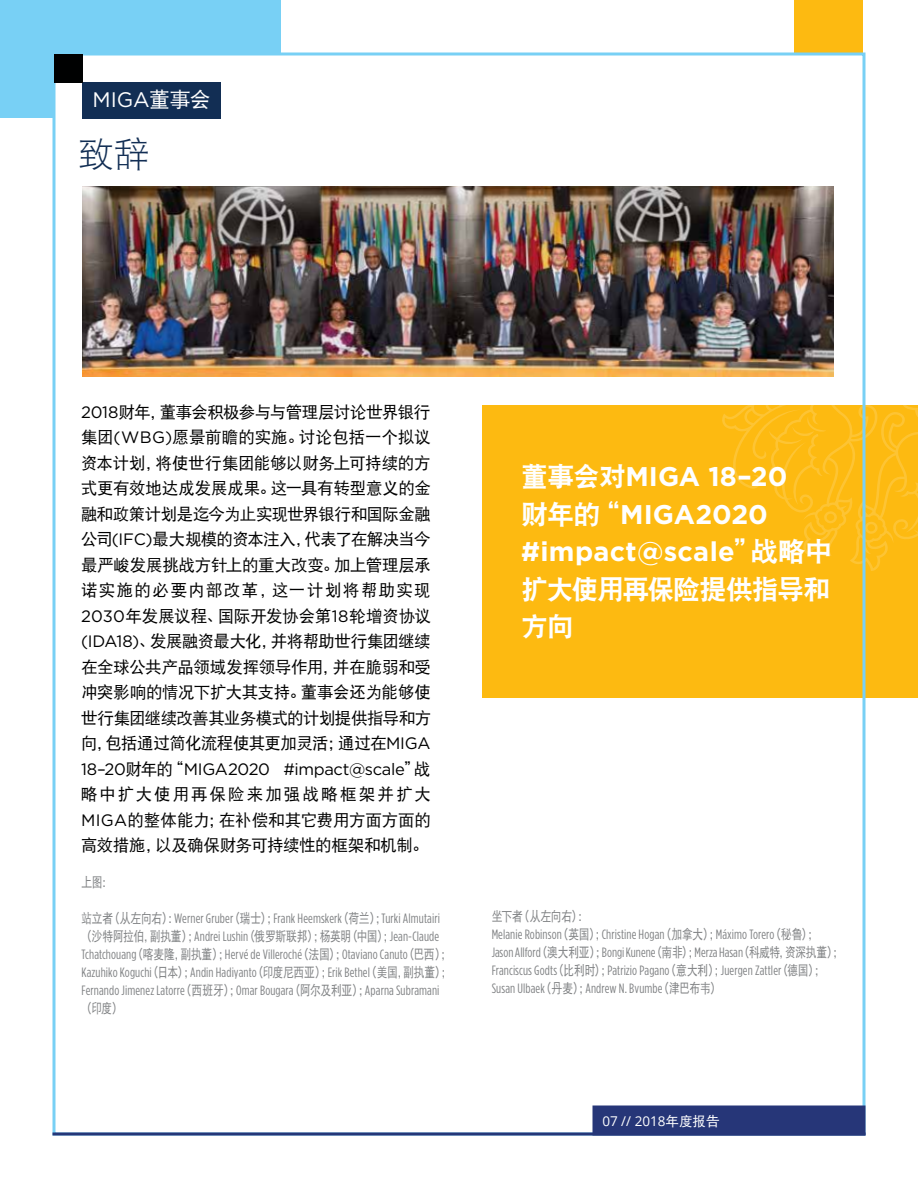
<style>
.page{position:relative;width:918px;height:1188px;background:#fff}
.page>*{position:absolute;margin:0;border:0;box-sizing:border-box;transform-origin:0 0}
.t1{font:36px "DFP Hei W3";color:#122e54}
.t2{font:700 27px/37.5px "Gotham HTF";letter-spacing:.005em;color:#fff}
.t3{font:27px/37.5px "DFP Hei W9";letter-spacing:-.045em;color:#fff}
.t4{font:21px "Gotham HTF";color:#fff}
.t5{font:16.5px/25.5px "DFP Hei W5";letter-spacing:-.025em;color:#000101;text-align:justify}
.t6{font:16.5px "Gotham HTF";letter-spacing:-.025em;color:#000101}
.t7{font:condensed 13.5px/18px "Gotham HTF";letter-spacing:.01em;color:#808284;text-align:justify}
.t8{font:13.5px "DFP Hei W5";letter-spacing:-.025em;color:#808284;scale:.8 1}
.t9{font:13.5px "Open Sans";color:#fff}
.s1{font-family:"DFP Hei W5"}
.s2{font-family:"Gotham HTF"}
.s3{font-family:"DFP Hei W5";font-stretch:normal}
.s4{font-family:"Gotham HTF";font-stretch:condensed}
.s5{font-family:"DFP Hei W9";font-weight:400}
</style>
<div class="page">
<div style="left:482px;top:405px;width:436px;height:293px;background:#fdba11"></div>
<svg style="left:722px;top:406px;width:196px;height:165px"></svg>
<div style="left:794px;top:0;width:68px;height:54px;background:#fdba11"></div>
<div style="left:0;top:0;width:54px;height:54px;background:#78d0f5"></div>
<div style="left:54px;top:0;width:227px;height:54px;background:#78d0f5"></div>
<div style="left:0;top:54px;width:54px;height:63px;background:#78d0f5"></div>
<div style="left:592px;top:1106px;width:274px;height:30px;background:#263678"></div>
<svg style="left:54px;top:1132px;width:810px;height:4px;fill:#263678"></svg>
<div style="left:82px;top:82px;width:138px;height:36px;background:#122e54"></div>
<img style="left:82px;top:186px;width:752px;height:191px">
<div style="left:54px;top:54px;width:28px;height:28px;background:#000101"></div>
<h3 class="t4" style="left:92px;top:88px;width:120px">MIGA<span class="s1">董事会</span></h3>
<h1 class="t1" style="left:78px;top:135px;width:73px">致辞</h1>
<p class="t5" style="left:81px;top:399px;width:352px"><span class="s2">2018</span>财年，董事会积极参与与管理层讨论世界银行集团<span class="s2">(WBG)</span>愿景前瞻的实施。讨论包括一个拟议资本计划，将使世行集团能够以财务上可持续的方式更有效地达成发展成果。这一具有转型意义的金融和政策计划是迄今为止实现世界银行和国际金融公司<span class="s2">(IFC)</span>最大规模的资本注入，代表了在解决当今最严峻发展挑战方针上的重大改变。加上管理层承诺实施的必要内部改革，这一计划将帮助实现<span class="s2">2030</span>年发展议程、国际开发协会第<span class="s2">18</span>轮增资协议<span class="s2">(IDA18)</span>、发展融资最大化，并将帮助世行集团继续在全球公共产品领域发挥领导作用，并在脆弱和受冲突影响的情况下扩大其支持。董事会还为能够使世行集团继续改善其业务模式的计划提供指导和方向，包括通过简化流程使其更加灵活；通过在<span class="s2">MIGA</span></p>
<p class="t6" style="left:81px;top:760px;width:351px">18–20<span class="s1">财年的“</span>MIGA2020 #impact@scale<span class="s1">”战</span></p>
<p class="t5" style="left:81px;top:781px;width:352px">略中扩大使用再保险来加强战略框架并扩大<span class="s2">MIGA</span>的整体能力；在补偿和其它费用方面方面的高效措施，以及确保财务可持续性的框架和机制。</p>
<p class="t8" style="left:82px;top:875px;width:40px">上图：</p>
<p class="t7" style="left:82px;top:910px;width:360px"><span class="s3">站立者（从左向右）：</span>Werner Gruber<span class="s3">（瑞士）；</span>Frank Heemskerk<span class="s3">（荷兰）；</span>Turki Almutairi</p>
<p class="t8" style="left:82px;top:929px;width:449px">（沙特阿拉伯，副执董）；<span class="s4">Andrei Lushin</span>（俄罗斯联邦）；杨英明（中国）；<span class="s4">Jean-Claude</span></p>
<p class="t7" style="left:82px;top:946px;width:372px">Tchatchouang<span class="s3">（喀麦隆，副执董）；</span>Hervé de Villeroché<span class="s3">（法国）；</span>Otaviano Canuto<span class="s3">（巴西）；</span>Kazuhiko Koguchi<span class="s3">（日本）；</span>Andin Hadiyanto<span class="s3">（印度尼西亚）；</span>Erik Bethel<span class="s3">（美国，副执董）；</span>Fernando Jimenez Latorre<span class="s3">（西班牙）；</span>Omar Bougara<span class="s3">（阿尔及利亚）；</span>Aparna Subramani</p>
<p class="t8" style="left:82px;top:1001px;width:52px">（印度）</p>
<h2 class="t2" style="left:521px;top:457px;width:313px"><span class="s5">董事会对</span>MIGA 18–20<br><span class="s5">财年的“</span>MIGA2020 #impact@scale<span class="s5">”战略中</span></h2>
<h2 class="t3" style="left:521px;top:570px;width:310px">扩大使用再保险提供指导和方向</h2>
<p class="t8" style="left:492px;top:908px;width:122px">坐下者（从左向右）：</p>
<p class="t7" style="left:492px;top:925px;width:353px;text-align:left">Melanie Robinson<span class="s3">（英国）；</span>Christine Hogan<span class="s3">（加拿大）；</span>Máximo Torero<span class="s3">（秘鲁）；</span>Jason Allford<span class="s3">（澳大利亚）；</span>Bongi Kunene<span class="s3">（南非）；</span>Merza Hasan<span class="s3">（科威特，资深执董）；</span>Franciscus Godts<span class="s3">（比利时）；</span>Patrizio Pagano<span class="s3">（意大利）；</span>Juergen Zattler<span class="s3">（德国）；</span>Susan Ulbaek<span class="s3">（丹麦）；</span>Andrew N. Bvumbe<span class="s3">（津巴布韦）</span></p>
<p class="t9" style="left:602px;top:1111px;width:119px">07 // 2018<span class="s1">年度报告</span></p>
</div>
